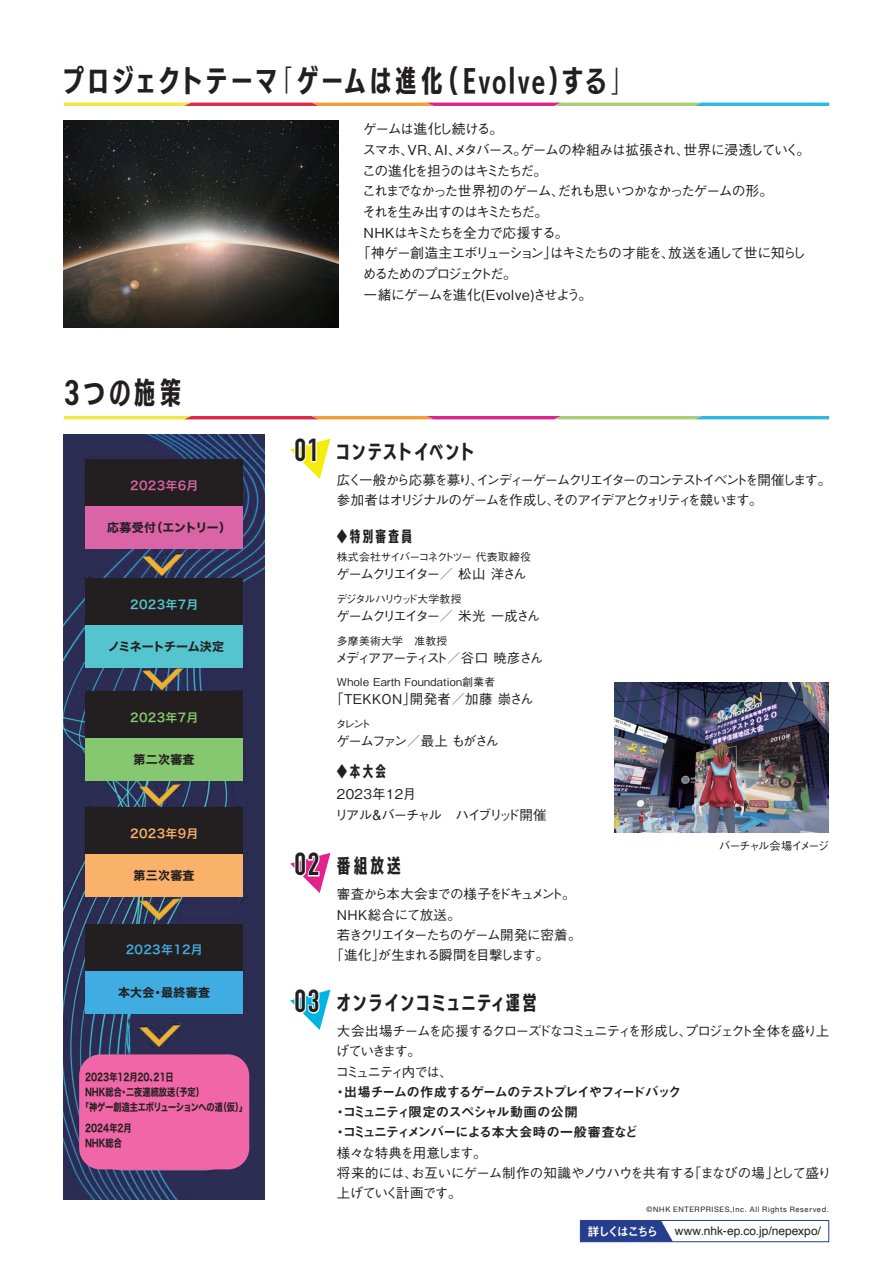
<style>
.page{position:relative;width:893px;height:1263px;background:#fff}
.page>*{position:absolute;margin:0;border:0;box-sizing:border-box;transform-origin:0 0}
.t1{font:700 31.5px "DIN Condensed";color:#231f20}
.t2{font:30px "UD Kakugo C70 Pro B";letter-spacing:.09em;color:#231f20}
.t3{font:19.5px "UD Kakugo C70 Pro B";letter-spacing:.11em;color:#231f20}
.t4{font:19.5px "UD Kakugo C70 Pro B";letter-spacing:.07em;color:#231f20}
.t5{font:15px "UD Kakugo C70 Pro B";letter-spacing:.16em;color:#231f20}
.t6{font:500 13.8px "Gothic BBB Pro";letter-spacing:-.1em;color:#231f20}
.t7{font:500 13.8px "Gothic BBB Pro";letter-spacing:-.12em;color:#231f20}
.t8{font:500 13.8px "Gothic BBB Pro";letter-spacing:-.04em;color:#231f20}
.t9{font:500 13.8px "Gothic BBB Pro";letter-spacing:-.08em;color:#231f20}
.t10{font:500 13.8px "Gothic BBB Pro";letter-spacing:-.15em;color:#231f20}
.t11{font:500 13.5px/20.2px "Gothic BBB Pro";letter-spacing:-.105em;color:#231f20}
.t12{font:13.5px/20.2px "Midashi Go Pro MB31";letter-spacing:-.095em;color:#231f20}
.t13{font:500 13.5px/20.2px "Gothic BBB Pro";letter-spacing:-.06em;color:#231f20}
.t14{font:500 13.5px "Gothic BBB Pro";letter-spacing:-.15em;color:#231f20}
.t15{font:500 13.5px "Gothic BBB Pro";letter-spacing:.025em;color:#231f20}
.t16{font:500 13.5px/20.2px "Gothic BBB Pro";letter-spacing:-.065em;color:#231f20}
.t17{font:500 13.5px "Gothic BBB Pro";letter-spacing:-.145em;color:#231f20}
.t18{font:12px "Helvetica";color:#231f20}
.t19{font:12px "Hiragino Sans W7";letter-spacing:.025em;color:#231f20}
.t20{font:12px "Hiragino Sans W7";letter-spacing:-.035em;color:#231f20}
.t21{font:12px "Hiragino Sans W7";letter-spacing:-.03em;color:#231f20}
.t22{font:12px "Hiragino Sans W6";letter-spacing:.025em;color:#40ade2}
.t23{font:12px "Midashi Go Pro MB31";letter-spacing:-.21em;color:#fff}
.t24{font:12px "Hiragino Sans W6";letter-spacing:.025em;color:#da64a5}
.t25{font:12px "Hiragino Sans W6";letter-spacing:.025em;color:#54c5cf}
.t26{font:12px "Hiragino Sans W6";letter-spacing:.025em;color:#85c86f}
.t27{font:12px "Hiragino Sans W6";letter-spacing:.025em;color:#fab169}
.t28{font:500 11.25px "Gothic BBB Pro";letter-spacing:-.13em;color:#231f20}
.t29{font:500 10.8px "Gothic BBB Pro";letter-spacing:.025em;color:#231f20}
.t30{font:500 10.8px "Gothic BBB Pro";letter-spacing:-.08em;color:#231f20}
.t31{font:500 10.8px "Gothic BBB Pro";letter-spacing:-.13em;color:#231f20}
.t32{font:10.5px/15px "Hiragino Sans W7";color:#231f20;scale:.78 1}
.t33{font:10.5px "Hiragino Sans W7";letter-spacing:-.025em;color:#231f20;scale:.78 1}
.t34{font:7.5px "Helvetica Neue";letter-spacing:.085em;color:#231f20}
.s1{font-family:"UD Kakugo C70 Pro L"}
.s2{font-family:"DIN2014";font-weight:600;font-stretch:condensed;font-size:36px}
</style>
<div class="page">
<svg style="left:64px;top:103px;width:765px;height:3px"></svg>
<svg style="left:64px;top:416px;width:765px;height:3px"></svg>
<img style="left:64px;top:121px;width:274px;height:207px">
<img style="left:64px;top:434px;width:201px;height:765px">
<svg style="left:290px;top:438px;width:40px;height:41px"></svg>
<img style="left:614px;top:682px;width:215px;height:151px">
<svg style="left:290px;top:853px;width:40px;height:40px"></svg>
<svg style="left:290px;top:989px;width:40px;height:41px"></svg>
<div style="left:582px;top:1222px;width:90px;height:18px;background:#253f8e"></div>
<div style="left:580px;top:1220px;width:249px;height:22px;border:1px solid #253f8e"></div>
<div style="left:86px;top:460px;width:157px;height:47px;background:#231f20"></div>
<div style="left:86px;top:507px;width:157px;height:42px;background:#da64a5"></div>
<div style="left:86px;top:578px;width:157px;height:47px;background:#231f20"></div>
<div style="left:86px;top:625px;width:157px;height:42px;background:#54c5cf"></div>
<div style="left:86px;top:692px;width:157px;height:47px;background:#231f20"></div>
<div style="left:86px;top:739px;width:157px;height:42px;background:#85c86f"></div>
<div style="left:86px;top:807px;width:157px;height:47px;background:#231f20"></div>
<div style="left:86px;top:854px;width:157px;height:42px;background:#fab169"></div>
<div style="left:86px;top:924px;width:157px;height:47px;background:#231f20"></div>
<div style="left:86px;top:971px;width:157px;height:42px;background:#40ade2"></div>
<div style="left:79px;top:1054px;width:170px;height:115px;background:#f166a7;border-radius:21px"></div>
<h2 class="t2" style="left:63px;top:59px;width:570px">プロジェクトテーマ<span class="s1">「</span>ゲームは進化（Evolve）する<span class="s1">」</span></h2>
<h2 class="t2" style="left:64px;top:371px;width:119px"><span class="s2">3</span>つの施策</h2>
<p class="t24" style="left:130px;top:475px;width:70px">2023年6月</p>
<p class="t20" style="left:107px;top:518px;width:126px">応募受付（エントリー）</p>
<p class="t25" style="left:130px;top:593px;width:70px">2023年7月</p>
<p class="t21" style="left:108px;top:637px;width:118px">ノミネートチーム決定</p>
<p class="t26" style="left:130px;top:707px;width:70px">2023年7月</p>
<p class="t19" style="left:133px;top:750px;width:63px">第二次審査</p>
<p class="t27" style="left:130px;top:822px;width:70px">2023年9月</p>
<p class="t19" style="left:133px;top:866px;width:63px">第三次審査</p>
<p class="t22" style="left:126px;top:939px;width:79px">2023年12月</p>
<p class="t19" style="left:118px;top:983px;width:94px">本大会・最終審査</p>
<p class="t32" style="left:85px;top:1070px;width:115px">2023年12月20、21日</p>
<p class="t32" style="left:85px;top:1085px;width:154px">NHK総合・二夜連続放送（予定）</p>
<p class="t33" style="left:81px;top:1099px;width:215px">「神ゲー創造主エボリューションへの道（仮）」</p>
<p class="t32" style="left:85px;top:1121px;width:61px">2024年2月<br>NHK総合</p>
<p class="t6" style="left:363px;top:118px;width:142px">ゲームは進化し続ける。</p>
<p class="t6" style="left:362px;top:139px;width:449px">スマホ、VR、AI、メタバース。ゲームの枠組みは拡張され、世界に浸透していく。</p>
<p class="t7" style="left:362px;top:159px;width:187px">この進化を担うのはキミたちだ。</p>
<p class="t6" style="left:362px;top:180px;width:413px">これまでなかった世界初のゲーム、だれも思いつかなかったゲームの形。</p>
<p class="t7" style="left:362px;top:201px;width:188px">それを生み出すのはキミたちだ。</p>
<p class="t9" style="left:364px;top:221px;width:206px">NHKはキミたちを全力で応援する。</p>
<p class="t6" style="left:357px;top:242px;width:451px">「神ゲー創造主エボリューション」はキミたちの才能を、放送を通して世に知らし</p>
<p class="t10" style="left:363px;top:263px;width:156px">めるためのプロジェクトだ。</p>
<p class="t8" style="left:364px;top:284px;width:230px">一緒にゲームを進化(Evolve)させよう。</p>
<h1 class="t1" style="left:294px;top:429px;width:26px">01</h1>
<h3 class="t4" style="left:336px;top:437px;width:140px">コンテストイベント</h3>
<p class="t11" style="left:337px;top:468px;width:496px">広く一般から応募を募り、インディーゲームクリエイターのコンテストイベントを開催します。参加者はオリジナルのゲームを作成し、そのアイデアとクォリティを競います。</p>
<p class="t5" style="left:337px;top:525px;width:76px">◆特別審査員</p>
<p class="t30" style="left:337px;top:549px;width:195px">株式会社サイバーコネクトツー 代表取締役</p>
<p class="t14" style="left:336px;top:563px;width:192px">ゲームクリエイター／ 松山 洋さん</p>
<p class="t31" style="left:336px;top:590px;width:127px">デジタルハリウッド大学教授</p>
<p class="t14" style="left:336px;top:605px;width:206px">ゲームクリエイター／ 米光 一成さん</p>
<p class="t29" style="left:337px;top:632px;width:112px">多摩美術大学　准教授</p>
<p class="t14" style="left:335px;top:647px;width:210px">メディアアーティスト／谷口 暁彦さん</p>
<p class="t29" style="left:337px;top:673px;width:160px">Whole Earth Foundation創業者</p>
<p class="t15" style="left:330px;top:688px;width:205px">「TEKKON」開発者／加藤 崇さん</p>
<p class="t29" style="left:336px;top:715px;width:37px">タレント</p>
<p class="t17" style="left:336px;top:730px;width:164px">ゲームファン／最上 もがさん</p>
<p class="t5" style="left:337px;top:761px;width:51px">◆本大会</p>
<p class="t16" style="left:335px;top:782px;width:214px">2023年12月<br>リアル＆バーチャル　ハイブリッド開催</p>
<h1 class="t1" style="left:294px;top:843px;width:27px">02</h1>
<h3 class="t3" style="left:337px;top:851px;width:65px">番組放送</h3>
<p class="t11" style="left:337px;top:882px;width:240px">審査から本大会までの様子をドキュメント。</p>
<p class="t15" style="left:337px;top:904px;width:126px">NHK総合にて放送。</p>
<p class="t11" style="left:337px;top:923px;width:246px">若きクリエイターたちのゲーム開発に密着。</p>
<p class="t11" style="left:330px;top:943px;width:221px">「進化」が生まれる瞬間を目撃します。</p>
<p class="t28" style="left:719px;top:837px;width:111px">バーチャル会場イメージ</p>
<h1 class="t1" style="left:294px;top:980px;width:27px">03</h1>
<h3 class="t3" style="left:337px;top:988px;width:201px">オンラインコミュニティ運営</h3>
<p class="t11" style="left:335px;top:1019px;width:495px">大会出場チームを応援するクローズドなコミュニティを形成し、プロジェクト全体を盛り上げていきます。<br>コミュニティ内では、</p>
<p class="t12" style="left:334px;top:1080px;width:350px">・出場チームの作成するゲームのテストプレイやフィードバック・コミュニティ限定のスペシャル動画の公開<br>・コミュニティメンバーによる本大会時の一般審査など</p>
<p class="t13" style="left:337px;top:1141px;width:496px">様々な特典を用意します。<br>将来的には、お互いにゲーム制作の知識やノウハウを共有する「まなびの場」として盛り上げていく計画です。</p>
<p class="t34" style="left:647px;top:1204px;width:184px">©NHK ENTERPRISES,Inc. All Rights Reserved.</p>
<p class="t23" style="left:587px;top:1221px;width:73px">詳しくはこちら</p>
<p class="t18" style="left:675px;top:1221px;width:148px">www.nhk-ep.co.jp/nepexpo/</p>
</div>
